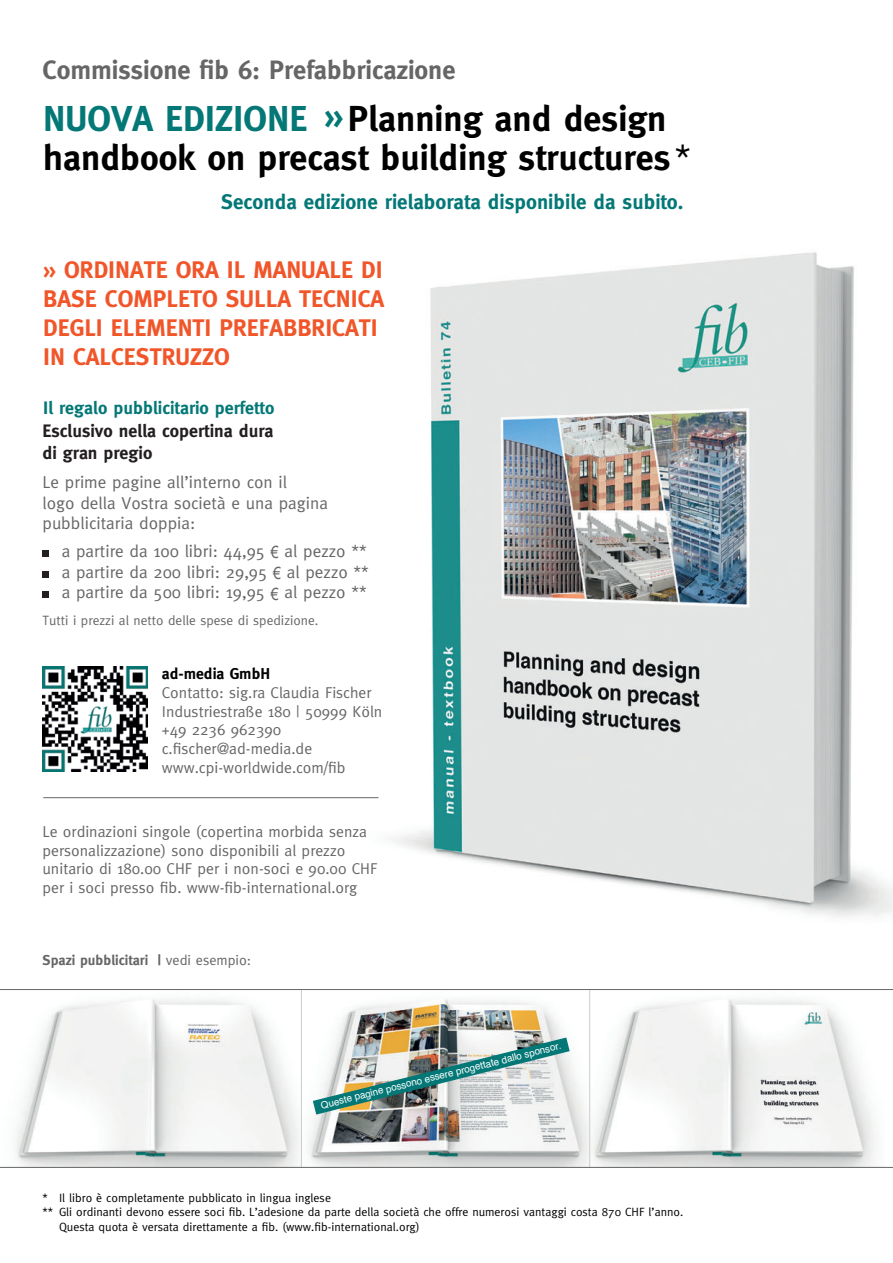
<style>
.page{position:relative;width:893px;height:1263px;background:#fff}
.page>*{position:absolute;margin:0;border:0;box-sizing:border-box;transform-origin:0 0}
.t1{font:700 36px/39px "Meta";color:#000}
.t2{font:700 26.4px "Meta";color:#666}
.t3{font:700 24px/28.8px "Meta";color:#f1562a}
.t4{font:700 21px "Meta";color:#037876}
.t5{font:700 18px/21.6px "Meta";color:#231f20}
.t6{font:700 18px "Meta";color:#037876}
.t7{font:17.25px/20.7px "Meta";color:#666}
.t8{font:15.75px/18.9px "Meta";color:#666}
.t9{font:700 15.75px "Meta";color:#000}
.t10{font:700 14.25px "Meta";color:#666}
.t11{font:13.5px "Meta";color:#666}
.t12{font:12px "Meta";color:#000}
.t13{font:9.9px "Helvetica";color:#fff}
.s1{color:#037876}
.s2{font-weight:400}
.s3{font-family:"Arial Narrow"}
</style>
<div class="page">
<img style="left:265px;top:252px;width:628px;height:665px">
<div style="left:43px;top:550px;width:6px;height:7px;background:#231f20"></div>
<svg style="left:43px;top:571px;width:6px;height:6px"></svg>
<div style="left:43px;top:591px;width:6px;height:7px;background:#231f20"></div>
<img style="left:0;top:990px;width:884px;height:177px">
<img style="left:43px;top:666px;width:105px;height:106px">
<hr style="left:43px;top:797px;width:335px;height:1px;background:#666">
<hr style="left:301px;top:989px;width:1px;height:178px;background:#ccc">
<hr style="left:589px;top:989px;width:1px;height:178px;background:#ccc">
<hr style="left:0;top:989px;width:893px;height:1px;background:#666">
<hr style="left:0;top:1167px;width:893px;height:1px;background:#666">
<img style="left:313px;top:1037px;width:257px;height:77px">
<h2 class="t2" style="left:43px;top:59px;width:415px">Commissione fib 6: Prefabbricazione</h2>
<h1 class="t1" style="left:43px;top:102px;width:649px"><span class="s1">NUOVA EDIZIONE »</span>Planning and design handbook on precast building structures <span class="s2">*</span></h1>
<h3 class="t4" style="left:221px;top:193px;width:464px">Seconda edizione rielaborata disponibile da subito.</h3>
<h3 class="t3" style="left:43px;top:257px;width:342px">» ORDINATE ORA IL MANUALE DI<br>BASE COMPLETO SULLA TECNICA<br>DEGLI ELEMENTI PREFABBRICATI<br>IN CALCESTRUZZO</h3>
<p class="t6" style="left:43px;top:400px;width:233px">Il regalo pubblicitario perfetto</p>
<p class="t5" style="left:43px;top:421px;width:232px">Esclusivo nella copertina dura di gran pregio</p>
<p class="t7" style="left:43px;top:473px;width:287px">Le prime pagine all’interno con il<br>logo della Vostra società e una pagina pubblicitaria doppia:</p>
<p class="t7" style="left:62px;top:542px;width:309px">a partire da 100 libri: 44,95 <span class="s3">€</span> al pezzo ** a partire da 200 libri: 29,95 <span class="s3">€</span> al pezzo ** a partire da 500 libri: 19,95 <span class="s3">€</span> al pezzo **</p>
<p class="t11" style="left:43px;top:615px;width:277px">Tutti i prezzi al netto delle spese di spedizione.</p>
<p class="t9" style="left:162px;top:667px;width:110px">ad-media GmbH</p>
<p class="t8" style="left:162px;top:684px;width:222px">Contatto: sig.ra Claudia Fischer<br>Industriestraße 180 | 50999 Köln +49 2236 962390 c.fischer@ad-media.de www.cpi-worldwide.com/fib</p>
<p class="t8" style="left:43px;top:823px;width:336px">Le ordinazioni singole (copertina morbida senza personalizzazione) sono disponibili al prezzo unitario di 180.00 CHF per i non-soci e 90.00 CHF per i soci presso fib. www-fib-international.org</p>
<p class="t10" style="left:43px;top:955px;width:210px">Spazi pubblicitari | <span class="s2">vedi esempio:</span></p>
<p class="t13" style="left:320px;top:1101px;width:249px;rotate:-14deg">Queste pagine possono essere progettate dallo sponsor.</p>
<p class="t12" style="left:43px;top:1193px;width:290px">* Il libro è completamente pubblicato in lingua inglese</p>
<p class="t12" style="left:43px;top:1207px;width:642px">** Gli ordinanti devono essere soci fib. L’adesione da parte della società che offre numerosi vantaggi costa 870 CHF l’anno.</p>
<p class="t12" style="left:59px;top:1222px;width:362px">Questa quota è versata direttamente a fib. (www.fib-international.org)</p>
</div>
